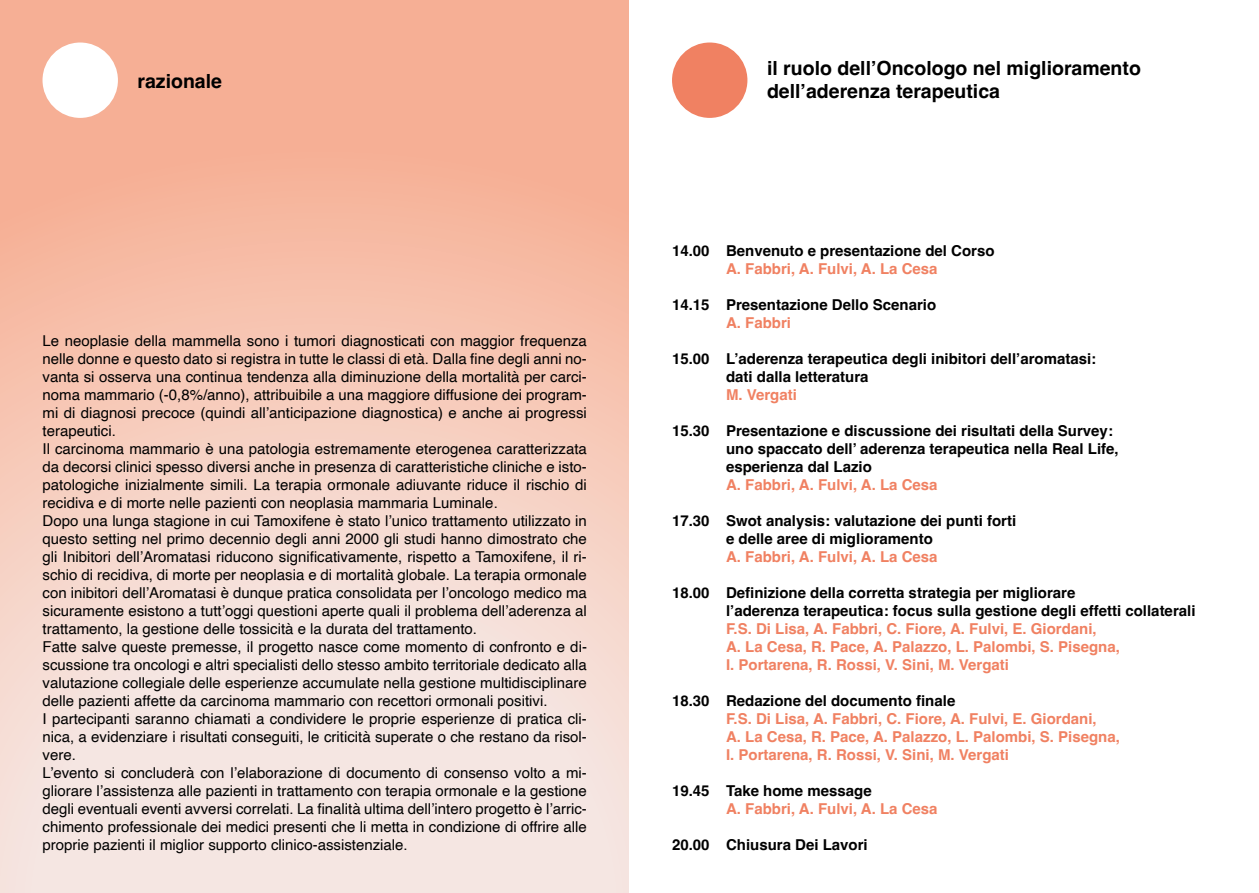
<style>
.page{position:relative;width:1259px;height:893px;background:#fff}
.page>*{position:absolute;margin:0;border:0;box-sizing:border-box;transform-origin:0 0}
.t1{font:700 19.5px/23.4px "Helvetica";color:#000}
.t2{font:15px/18px "Helvetica";color:#000}
.t3{font:700 15px/18px "Helvetica";color:#000}
.t4{font:700 15px/18px "Helvetica";color:#f08162}
</style>
<div class="page">
<div style="left:0;top:0;width:1259px;height:893px;background:linear-gradient(to bottom,#f7a88b,#f5f0f0)"></div>
<div style="left:629px;top:0;width:630px;height:893px;background:#fff"></div>
<div style="left:672px;top:43px;width:75px;height:75px;background:#f08162;border-radius:50%"></div>
<div style="left:43px;top:43px;width:75px;height:75px;background:#fff;border-radius:50%"></div>
<h1 class="t1" style="left:137px;top:71px;width:86px">razionale</h1>
<p class="t2" style="left:43px;top:333px;width:546px">Le neoplasie della mammella sono i tumori diagnosticati con maggior frequenza nelle donne e questo dato si registra in tutte le classi di età. Dalla fine degli anni no&shy;vanta si osserva una continua tendenza alla diminuzione della mortalità per carci&shy;noma mammario (-0,8%/anno), attribuibile a una maggiore diffusione dei program&shy;mi di diagnosi precoce (quindi all’anticipazione diagnostica) e anche ai progressi terapeutici.<br>Il carcinoma mammario è una patologia estremamente eterogenea caratterizzata da decorsi clinici spesso diversi anche in presenza di caratteristiche cliniche e isto&shy;patologiche inizialmente simili. La terapia ormonale adiuvante riduce il rischio di recidiva e di morte nelle pazienti con neoplasia mammaria Luminale.<br>Dopo una lunga stagione in cui Tamoxifene è stato l’unico trattamento utilizzato in questo setting nel primo decennio degli anni 2000 gli studi hanno dimostrato che gli Inibitori dell’Aromatasi riducono significativamente, rispetto a Tamoxifene, il ri&shy;schio di recidiva, di morte per neoplasia e di mortalità globale. La terapia ormonale con inibitori dell’Aromatasi è dunque pratica consolidata per l’oncologo medico ma sicuramente esistono a tutt’oggi questioni aperte quali il problema dell’aderenza al trattamento, la gestione delle tossicità e la durata del trattamento.<br>Fatte salve queste premesse, il progetto nasce come momento di confronto e di&shy;scussione tra oncologi e altri specialisti dello stesso ambito territoriale dedicato alla valutazione collegiale delle esperienze accumulate nella gestione multidisciplinare delle pazienti affette da carcinoma mammario con recettori ormonali positivi.<br>I partecipanti saranno chiamati a condividere le proprie esperienze di pratica cli&shy;nica, a evidenziare i risultati conseguiti, le criticità superate o che restano da risol&shy;vere.<br>L’evento si concluderà con l’elaborazione di documento di consenso volto a mi&shy;gliorare l’assistenza alle pazienti in trattamento con terapia ormonale e la gestione degli eventuali eventi avversi correlati. La finalità ultima dell’intero progetto è l’arric&shy;chimento professionale dei medici presenti che li metta in condizione di offrire alle proprie pazienti il miglior supporto clinico-assistenziale.</p>
<h1 class="t1" style="left:767px;top:58px;width:375px">il ruolo dell’Oncologo nel miglioramento dell’aderenza terapeutica</h1>
<p class="t3" style="left:672px;top:244px;width:324px">14.00 Benvenuto e presentazione del Corso</p>
<p class="t4" style="left:726px;top:262px;width:213px">A. Fabbri, A. Fulvi, A. La Cesa</p>
<p class="t3" style="left:672px;top:298px;width:266px">14.15 Presentazione Dello Scenario</p>
<p class="t4" style="left:726px;top:316px;width:67px">A. Fabbri</p>
<p class="t3" style="left:726px;top:352px;width:372px;text-indent:-54px">15.00 L’aderenza terapeutica degli inibitori dell’aromatasi: dati dalla letteratura</p>
<p class="t4" style="left:726px;top:388px;width:72px">M. Vergati</p>
<p class="t3" style="left:726px;top:424px;width:394px;text-indent:-54px">15.30 Presentazione e discussione dei risultati della Survey: uno spaccato dell’ aderenza terapeutica nella Real Life, esperienza dal Lazio</p>
<p class="t4" style="left:726px;top:478px;width:213px">A. Fabbri, A. Fulvi, A. La Cesa</p>
<p class="t3" style="left:726px;top:514px;width:292px;text-indent:-54px">17.30 Swot analysis: valutazione dei punti forti e delle aree di miglioramento</p>
<p class="t4" style="left:726px;top:550px;width:213px">A. Fabbri, A. Fulvi, A. La Cesa</p>
<p class="t3" style="left:726px;top:586px;width:471px;text-indent:-54px">18.00 Definizione della corretta strategia per migliorare<br>l’aderenza terapeutica: focus sulla gestione degli effetti collaterali</p>
<p class="t4" style="left:726px;top:622px;width:395px">F.S. Di Lisa, A. Fabbri, C. Fiore, A. Fulvi, E. Giordani,<br>A. La Cesa, R. Pace, A. Palazzo, L. Palombi, S. Pisegna,<br>I. Portarena, R. Rossi, V. Sini, M. Vergati</p>
<p class="t3" style="left:672px;top:694px;width:285px">18.30 Redazione del documento finale</p>
<p class="t4" style="left:726px;top:712px;width:395px">F.S. Di Lisa, A. Fabbri, C. Fiore, A. Fulvi, E. Giordani,<br>A. La Cesa, R. Pace, A. Palazzo, L. Palombi, S. Pisegna,<br>I. Portarena, R. Rossi, V. Sini, M. Vergati</p>
<p class="t3" style="left:672px;top:784px;width:201px">19.45 Take home message</p>
<p class="t4" style="left:726px;top:802px;width:213px">A. Fabbri, A. Fulvi, A. La Cesa</p>
<p class="t3" style="left:672px;top:838px;width:197px">20.00 Chiusura Dei Lavori</p>
</div>
